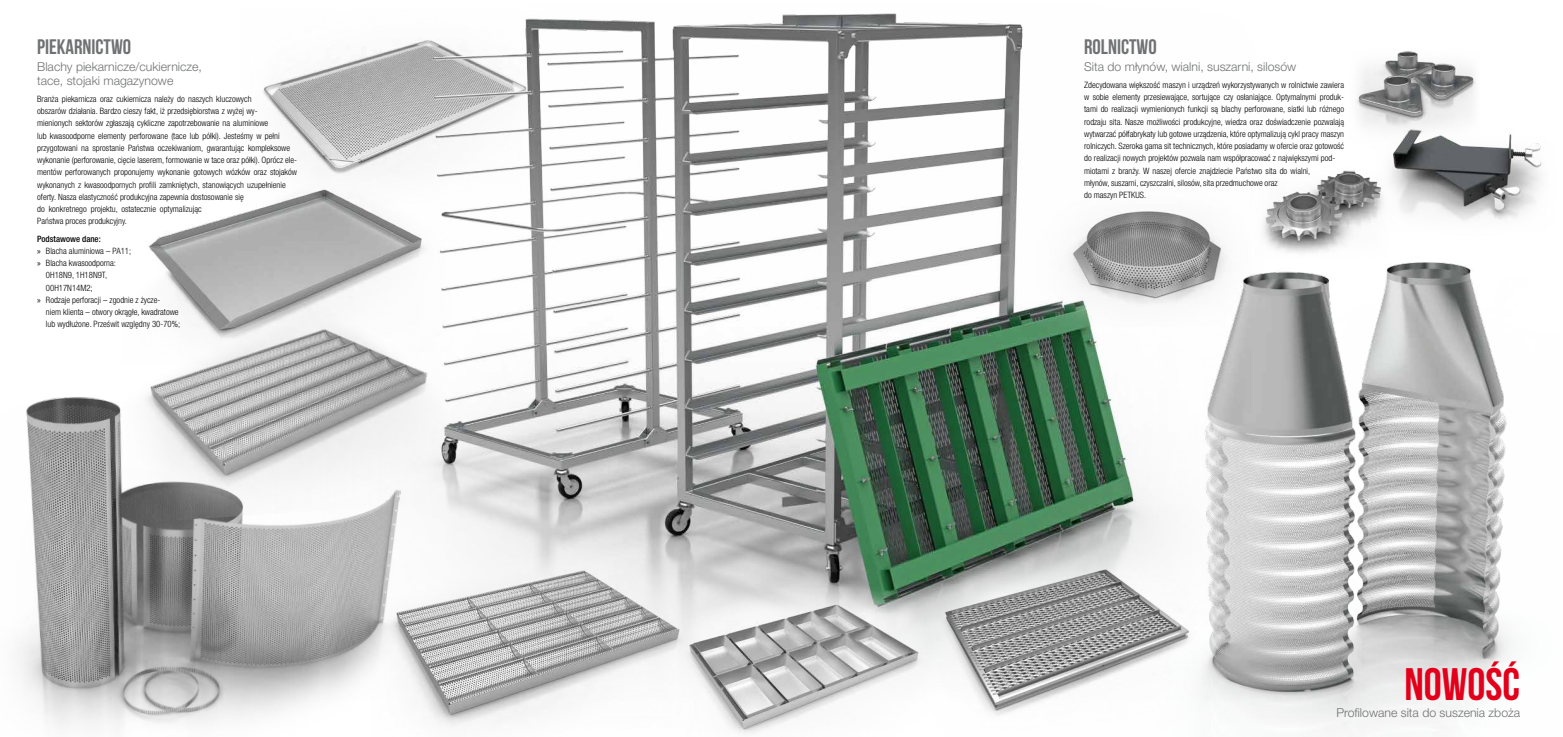
<style>
.page{position:relative;width:1563px;height:737px;background:#fff}
.page>*{position:absolute;margin:0;border:0;box-sizing:border-box;transform-origin:0 0}
.t1{font:45.5px "Bebas Neue";color:#e2001a}
.t2{font:21px "Bebas Neue";color:#707172}
.t3{font:300 12.25px/14px "Helvetica Neue LT Pro";color:#707172}
.t4{font:300 condensed 8.75px/12.2px "Helvetica Neue LT Pro";color:#000}
.t5{font:500 condensed 8.75px "Helvetica Neue LT Pro";color:#000}
.s1{font-family:"Myriad Pro";font-weight:400;font-stretch:normal}
</style>
<div class="page">
<img style="left:265px;top:13px;width:856px;height:572px">
<img style="left:149px;top:155px;width:302px;height:136px">
<img style="left:701px;top:585px;width:214px;height:149px">
<img style="left:915px;top:544px;width:206px;height:172px">
<img style="left:19px;top:397px;width:427px;height:330px">
<img style="left:1037px;top:189px;width:175px;height:137px">
<img style="left:117px;top:291px;width:343px;height:232px">
<img style="left:372px;top:539px;width:329px;height:188px">
<img style="left:1356px;top:51px;width:120px;height:75px">
<img style="left:1374px;top:116px;width:168px;height:105px">
<img style="left:1263px;top:162px;width:127px;height:70px">
<img style="left:1121px;top:232px;width:390px;height:505px">
<h2 class="t2" style="left:37px;top:35px;width:95px">PIEKARNICTWO</h2>
<h3 class="t3" style="left:37px;top:59px;width:166px">Blachy piekarnicze/cukiernicze, tace, stojaki magazynowe</h3>
<p class="t4" style="left:37px;top:92px;width:261px">Branża piekarnicza oraz cukiernicza należy do naszych kluczowych<br>obszarów działania. Bardzo cieszy fakt, iż przedsiębiorstwa z wyżej wy-<br>mienionych sektorów zgłaszają cykliczne zapotrzebowanie na aluminiowe<br>lub kwasoodporne elementy perforowane (tace lub półki). Jesteśmy w pełni przygotowani na sprostanie Państwa oczekiwaniom, gwarantując kompleksowe wykonanie (perforowanie, cięcie laserem, formowanie w tace oraz półki). Oprócz ele&shy;mentów perforowanych proponujemy wykonanie gotowych wózków oraz stojaków wykonanych z kwasoodpornych profili zamkniętych, stanowiących uzupełnienie oferty. Nasza elastyczność produkcyjna zapewnia dostosowanie się<br>do konkretnego projektu, ostatecznie optymalizując<br>Państwa proces produkcyjny.</p>
<p class="t5" style="left:37px;top:233px;width:65px">Podstawowe dane:</p>
<p class="t4" style="left:37px;top:244px;width:96px"><span class="s1">»</span> Blacha aluminiowa – PA11;</p>
<p class="t4" style="left:37px;top:257px;width:80px"><span class="s1">»</span> Blacha kwasoodporna:</p>
<p class="t4" style="left:46px;top:269px;width:63px">0H18N9, 1H18N9T,</p>
<p class="t4" style="left:46px;top:281px;width:48px">00H17N14M2;</p>
<p class="t4" style="left:37px;top:293px;width:125px"><span class="s1">»</span> Rodzaje perforacji – zgodnie z życze-</p>
<p class="t4" style="left:46px;top:306px;width:134px">niem klienta – otwory okrągłe, kwadratowe</p>
<p class="t4" style="left:46px;top:318px;width:136px">lub wydłużone. Prześwit względny 30-70%;</p>
<h2 class="t2" style="left:1084px;top:35px;width:74px">ROLNICTWO</h2>
<h3 class="t3" style="left:1084px;top:59px;width:214px">Sita do młynów, wialni, suszarni, silosów</h3>
<p class="t4" style="left:1084px;top:78px;width:261px">Zdecydowana większość maszyn i urządzeń wykorzystywanych w rolnictwie zawiera w sobie elementy przesiewające, sortujące czy osłaniające. Optymalnymi produk&shy;tami do realizacji wymienionych funkcji są blachy perforowane, siatki lub różnego rodzaju sita. Nasze możliwości produkcyjne, wiedza oraz doświadczenie pozwalają wytwarzać półfabrykaty lub gotowe urządzenia, które optymalizują cykl pracy maszyn rolniczych. Szeroka gama sit technicznych, które posiadamy w ofercie oraz gotowość do realizacji nowych projektów pozwala nam współpracować z największymi pod&shy;miotami z branży. W naszej ofercie znajdziecie Państwo sita do wialni,<br>młynów, suszarni, czyszczalni, silosów, sita przedmuchowe oraz<br>do maszyn PETKUS.</p>
<h1 class="t1" style="left:1404px;top:659px;width:117px">NOWOŚĆ</h1>
<h3 class="t3" style="left:1336px;top:705px;width:185px">Profilowane sita do suszenia zboża</h3>
</div>
